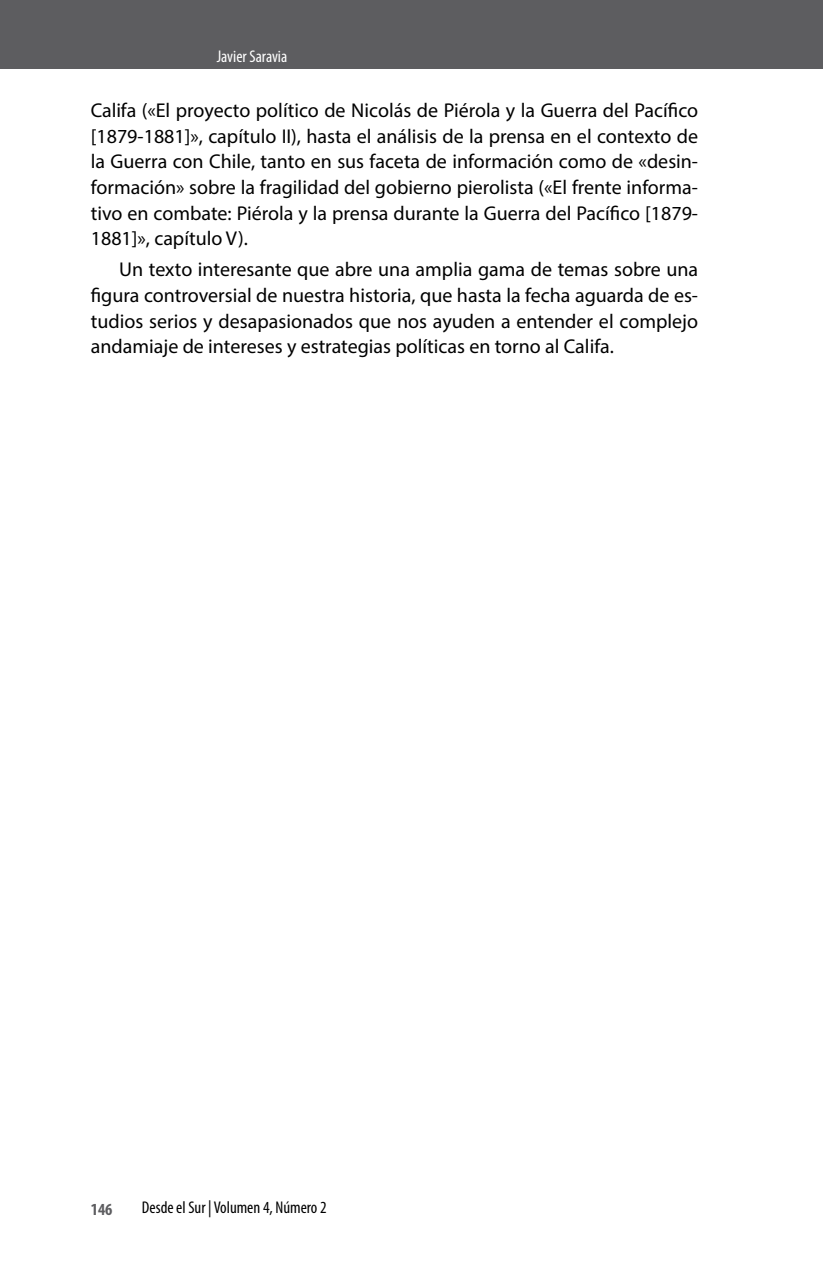
<style>
.page{position:relative;width:823px;height:1265px;background:#fff}
.page>*{position:absolute;margin:0;border:0;box-sizing:border-box;transform-origin:0 0}
.PARRAFOS{font:20px/25.6px "Myriad Pro";color:#000;text-align:justify}
.t1{font:condensed 17px "Myriad Pro";color:#000}
.PARRAFOS-2{font:condensed 17px "Myriad Pro";color:#fff}
.PARRAFOS-3{font:700 condensed 17px "Myriad Pro";color:#5d5d60}
</style>
<div class="page">
<div style="left:0;top:0;width:822px;height:68px;background:#5d5d60"></div>
<p class="PARRAFOS-2" style="left:217px;top:46px;width:72px">Javier Saravia</p>
<p class="PARRAFOS" style="left:91px;top:97px;width:608px">Califa («El proyecto político de Nicolás de Piérola y la Guerra del Pacífico [1879-1881]», capítulo II), hasta el análisis de la prensa en el contexto de la Guerra con Chile, tanto en sus faceta de información como de «desin&shy;formación» sobre la fragilidad del gobierno pierolista («El frente informa&shy;tivo en combate: Piérola y la prensa durante la Guerra del Pacífico [1879- 1881]», capítulo V).</p>
<p class="PARRAFOS" style="left:91px;top:256px;width:608px;text-indent:28px">Un texto interesante que abre una amplia gama de temas sobre una figura controversial de nuestra historia, que hasta la fecha aguarda de es&shy;tudios serios y desapasionados que nos ayuden a entender el complejo andamiaje de intereses y estrategias políticas en torno al Califa.</p>
<p class="PARRAFOS-3" style="left:91px;top:1198px;width:23px">146</p>
<p class="t1" style="left:142px;top:1196px;width:186px">Desde el Sur | Volumen 4, Número 2</p>
</div>
